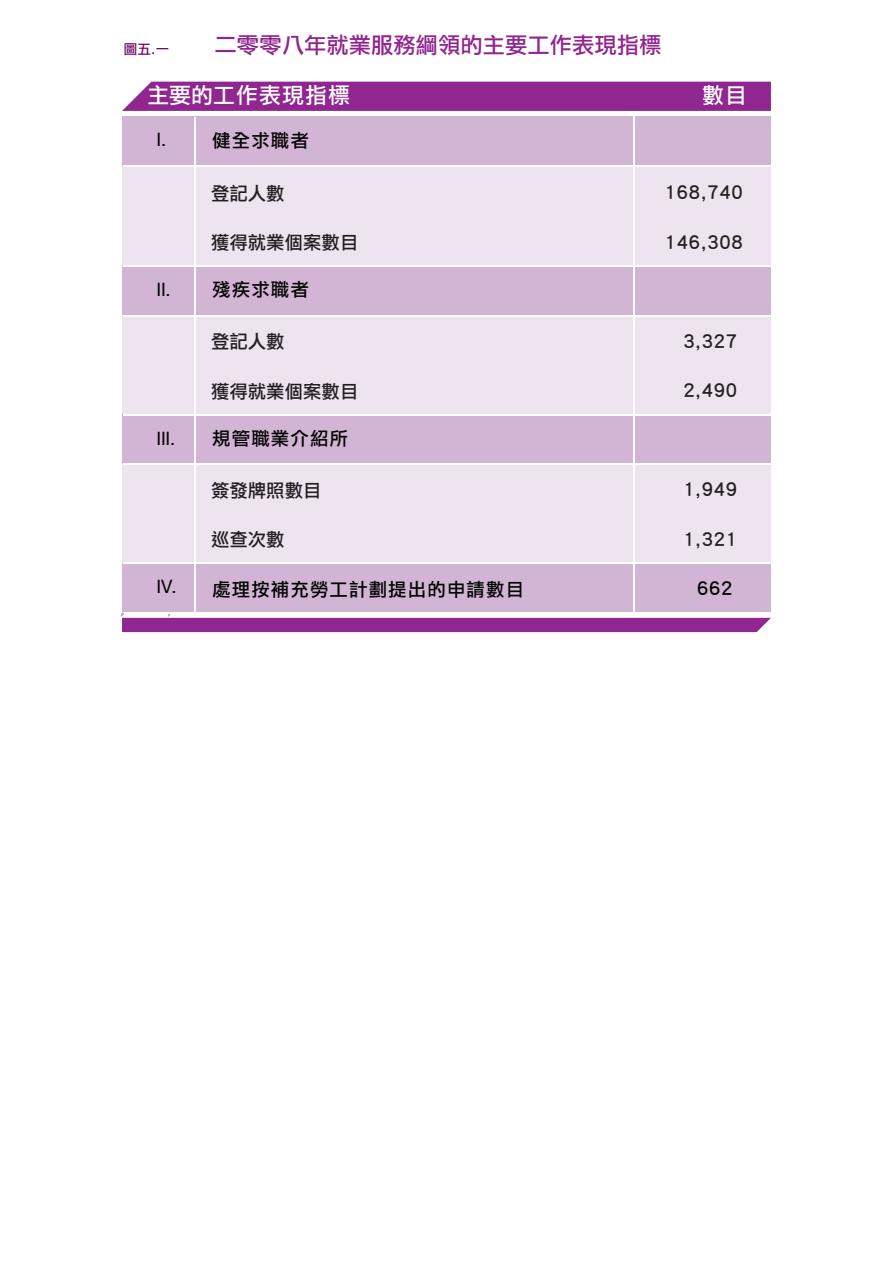
<style>
.page{position:relative;width:893px;height:1263px;background:#fff}
.page>*{position:absolute;margin:0;border:0;box-sizing:border-box;transform-origin:0 0}
.t1{font:22.35px "C Hei 2 HK Bold B5 pc H";color:#90268f}
.t2{font:21.9px "C Hei 2 HK Bold B5 pc H";letter-spacing:.05em;color:#fff}
.t3{font:18.45px "C Hei 2 HK Bold B5 pc H";color:#231f20}
.t4{font:18.45px "C Hei 2 HK Bold B5 pc H";letter-spacing:.06em;color:#030303}
.t5{font:18.45px "Helvetica Neue";color:#030303}
.t6{font:13.5px "C Hei 2 HK Bold B5 pc H";color:#6a0968}
.s1{font-family:"Helvetica Neue"}
</style>
<div class="page">
<div style="left:122px;top:115px;width:647px;height:3px;border:2px solid #fff"></div>
<div style="left:122px;top:82px;width:649px;height:29px;background:#90268f"></div>
<div style="left:122px;top:117px;width:649px;height:496px;background:#eee4f0"></div>
<div style="left:122px;top:117px;width:649px;height:49px;background:#d2b5d5"></div>
<div style="left:122px;top:563px;width:649px;height:49px;background:#d2b5d5"></div>
<div style="left:122px;top:414px;width:649px;height:50px;background:#d2b5d5"></div>
<div style="left:122px;top:266px;width:649px;height:49px;background:#d2b5d5"></div>
<hr style="left:195px;top:117px;width:1px;height:49px;background:#fff">
<hr style="left:195px;top:167px;width:1px;height:99px;background:#fff">
<hr style="left:195px;top:267px;width:1px;height:48px;background:#fff">
<hr style="left:195px;top:316px;width:1px;height:98px;background:#fff">
<hr style="left:195px;top:415px;width:1px;height:49px;background:#fff">
<hr style="left:195px;top:465px;width:1px;height:98px;background:#fff">
<hr style="left:195px;top:564px;width:1px;height:48px;background:#fff">
<hr style="left:123px;top:166px;width:649px;height:1px;background:#fff">
<hr style="left:123px;top:266px;width:649px;height:1px;background:#fff">
<hr style="left:123px;top:315px;width:649px;height:1px;background:#fff">
<hr style="left:123px;top:414px;width:649px;height:1px;background:#fff">
<hr style="left:123px;top:464px;width:649px;height:1px;background:#fff">
<hr style="left:123px;top:563px;width:649px;height:1px;background:#fff">
<hr style="left:633px;top:116px;width:1px;height:497px;background:#fff">
<hr style="left:123px;top:612px;width:649px;height:1px;background:#fff">
<svg style="left:121px;top:613px;width:650px;height:19px"></svg>
<p class="t6" style="left:124px;top:42px;width:47px">圖五.一</p>
<p class="t1" style="left:215px;top:34px;width:448px">二零零八年就業服務綱領的主要工作表現指標</p>
<p class="t2" style="left:147px;top:84px;width:204px">主要的工作表現指標</p>
<p class="t2" style="left:702px;top:84px;width:46px">數目</p>
<p class="t5" style="left:156px;top:129px;width:11px">I.</p>
<p class="t4" style="left:212px;top:131px;width:98px">健全求職者</p>
<p class="t3" style="left:211px;top:184px;width:75px">登記人數</p>
<p class="t3" style="left:211px;top:233px;width:149px">獲得就業個案數目</p>
<p class="t4" style="left:156px;top:280px;width:154px"><span class="s1">II.</span> 殘疾求職者</p>
<p class="t3" style="left:211px;top:332px;width:75px">登記人數</p>
<p class="t3" style="left:211px;top:382px;width:149px">獲得就業個案數目</p>
<p class="t5" style="left:156px;top:427px;width:20px">III.</p>
<p class="t4" style="left:212px;top:429px;width:137px">規管職業介紹所</p>
<p class="t3" style="left:211px;top:481px;width:112px">簽發牌照數目</p>
<p class="t3" style="left:211px;top:530px;width:75px">巡查次數</p>
<p class="t4" style="left:156px;top:580px;width:369px"><span class="s1">IV.</span> 處理按補充勞工計劃提出的申請數目</p>
<p class="t3" style="left:665px;top:183px;width:80px">168,740</p>
<p class="t3" style="left:665px;top:233px;width:80px">146,308</p>
<p class="t3" style="left:683px;top:332px;width:56px">3,327</p>
<p class="t3" style="left:683px;top:381px;width:56px">2,490</p>
<p class="t3" style="left:683px;top:480px;width:56px">1,949</p>
<p class="t3" style="left:683px;top:530px;width:56px">1,321</p>
<p class="t4" style="left:697px;top:579px;width:37px">662</p>
</div>
